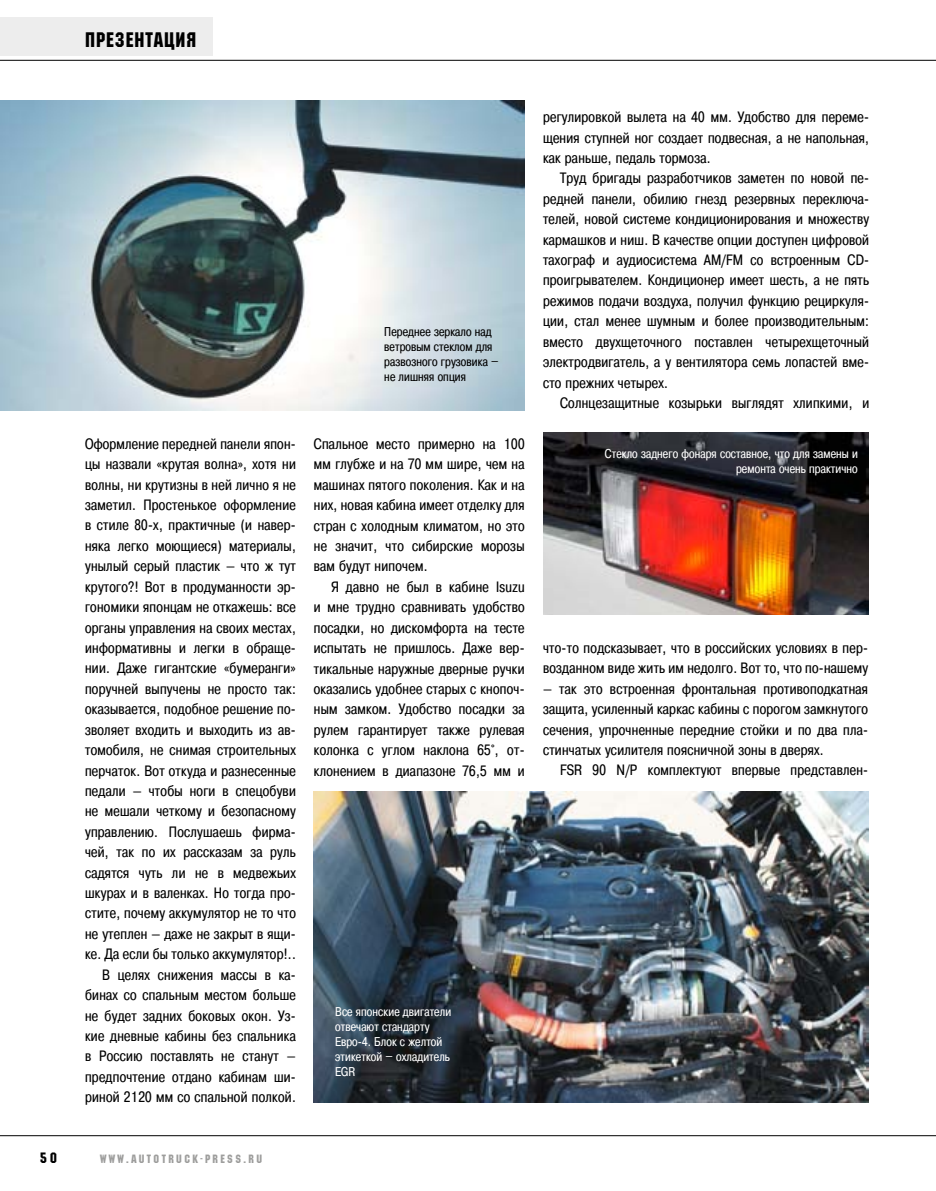
<style>
.page{position:relative;width:936px;height:1191px;background:#fff}
.page>*{position:absolute;margin:0;border:0;box-sizing:border-box;transform-origin:0 0}
.t1{font:21px "Machine C";letter-spacing:.05em;color:#000}
.t2{font:15px/20.4px "Pragmatica Cond C";letter-spacing:.02em;color:#000;text-align:justify}
.t3{font:15px "Machine C";color:#000}
.t4{font:12.75px/15px "Pragmatica Cond C";letter-spacing:.01em;color:#fff;text-align:right}
.t5{font:12.75px/15px "Pragmatica Cond C";letter-spacing:.01em;color:#000}
.t6{font:12px "Machine C";letter-spacing:.2em;color:#9d9d9c}
</style>
<div class="page">
<img style="left:0;top:100px;width:524px;height:311px">
<img style="left:314px;top:791px;width:554px;height:311px">
<img style="left:543px;top:432px;width:325px;height:183px">
<div style="left:0;top:18px;width:213px;height:38px;background:#ededed"></div>
<hr style="left:0;top:1135px;width:935px;height:1px;background:#000">
<hr style="left:0;top:60px;width:935px;height:1px;background:#000">
<h1 class="t1" style="left:85px;top:27px;width:113px">ПРЕЗЕНТАЦИЯ</h1>
<p class="t5" style="left:384px;top:324px;width:116px">Переднее зеркало над ветровым стеклом для развозного грузовика – не лишняя опция</p>
<p class="t2" style="left:85px;top:433px;width:212px;text-align:right">Оформление передней панели япон&shy;цы назвали «крутая волна», хотя ни волны, ни крутизны в ней лично я не заметил. Простенькое оформление в стиле 80-х, практичные (и навер&shy;няка легко моющиеся) материалы, унылый серый пластик — что ж тут крутого?! Вот в продуманности эр&shy;гономики японцам не откажешь: все органы управления на своих местах, информативны и легки в обраще&shy;нии. Даже гигантские «бумеранги» поручней выпучены не просто так: оказывается, подобное решение по&shy;зволяет входить и выходить из ав&shy;томобиля, не снимая строительных перчаток. Вот откуда и разнесенные педали — чтобы ноги в спецобуви не мешали четкому и безопасному управлению. Послушаешь фирма&shy;чей, так по их рассказам за руль садятся чуть ли не в медвежьих шкурах и в валенках. Но тогда про&shy;стите, почему аккумулятор не то что не утеплен — даже не закрыт в ящи&shy;ке. Да если бы только аккумулятор!..<br>В целях снижения массы в ка&shy;бинах со спальным местом больше не будет задних боковых окон. Уз&shy;кие дневные кабины без спальника в Россию поставлять не станут — предпочтение отдано кабинам ши&shy;риной 2120 мм со спальной полкой.</p>
<p class="t2" style="left:314px;top:433px;width:212px">Спальное место примерно на 100 мм глубже и на 70 мм шире, чем на машинах пятого поколения. Как и на них, новая кабина имеет отделку для стран с холодным климатом, но это не значит, что сибирские морозы вам будут нипочем.</p>
<p class="t2" style="left:314px;top:576px;width:212px;text-indent:17px">Я давно не был в кабине Isuzu и мне трудно сравнивать удобство посадки, но дискомфорта на тесте испытать не пришлось. Даже вер&shy;тикальные наружные дверные ручки оказались удобнее старых с кнопоч&shy;ным замком. Удобство посадки за рулем гарантирует также рулевая колонка с углом наклона 65°, от&shy;клонением в диапазоне 76,5 мм и</p>
<p class="t4" style="left:335px;top:1004px;width:117px;text-align:left">Все японские двигатели отвечают стандарту<br>Евро-4. Блок с желтой этикеткой – охладитель<br>EGR</p>
<p class="t2" style="left:543px;top:107px;width:327px">регулировкой вылета на 40 мм. Удобство для переме&shy;щения ступней ног создает подвесная, а не напольная, как раньше, педаль тормоза.</p>
<p class="t2" style="left:543px;top:168px;width:327px;text-indent:17px">Труд бригады разработчиков заметен по новой пе&shy;редней панели, обилию гнезд резервных переключа&shy;телей, новой системе кондиционирования и множеству кармашков и ниш. В качестве опции доступен цифровой тахограф и аудиосистема AM/FM со встроенным CD&shy;проигрывателем. Кондиционер имеет шесть, а не пять режимов подачи воздуха, получил функцию рециркуля&shy;ции, стал менее шумным и более производительным: вместо двухщеточного поставлен четырехщеточный электродвигатель, а у вентилятора семь лопастей вме&shy;сто прежних четырех.</p>
<p class="t2" style="left:560px;top:393px;width:310px">Солнцезащитные козырьки выглядят хлипкими, и</p>
<p class="t4" style="left:605px;top:446px;width:254px">Стекло заднего фонаря составное, что для замены и ремонта очень практично</p>
<p class="t2" style="left:543px;top:637px;width:326px">что-то подсказывает, что в российских условиях в пер&shy;возданном виде жить им недолго. Вот то, что по-нашему</p>
<p class="t2" style="left:543px;top:678px;width:326px">— так это встроенная фронтальная противоподкатная защита, усиленный каркас кабины с порогом замкнутого сечения, упрочненные передние стойки и по два пла&shy;стинчатых усилителя поясничной зоны в дверях.</p>
<p class="t2" style="left:560px;top:760px;width:309px">FSR 90 N/P комплектуют впервые представлен-</p>
<p class="t3" style="left:40px;top:1149px;width:18px">50</p>
<p class="t6" style="left:100px;top:1152px;width:163px">WWW.AUTOTRUCK-PRESS.RU</p>
</div>
